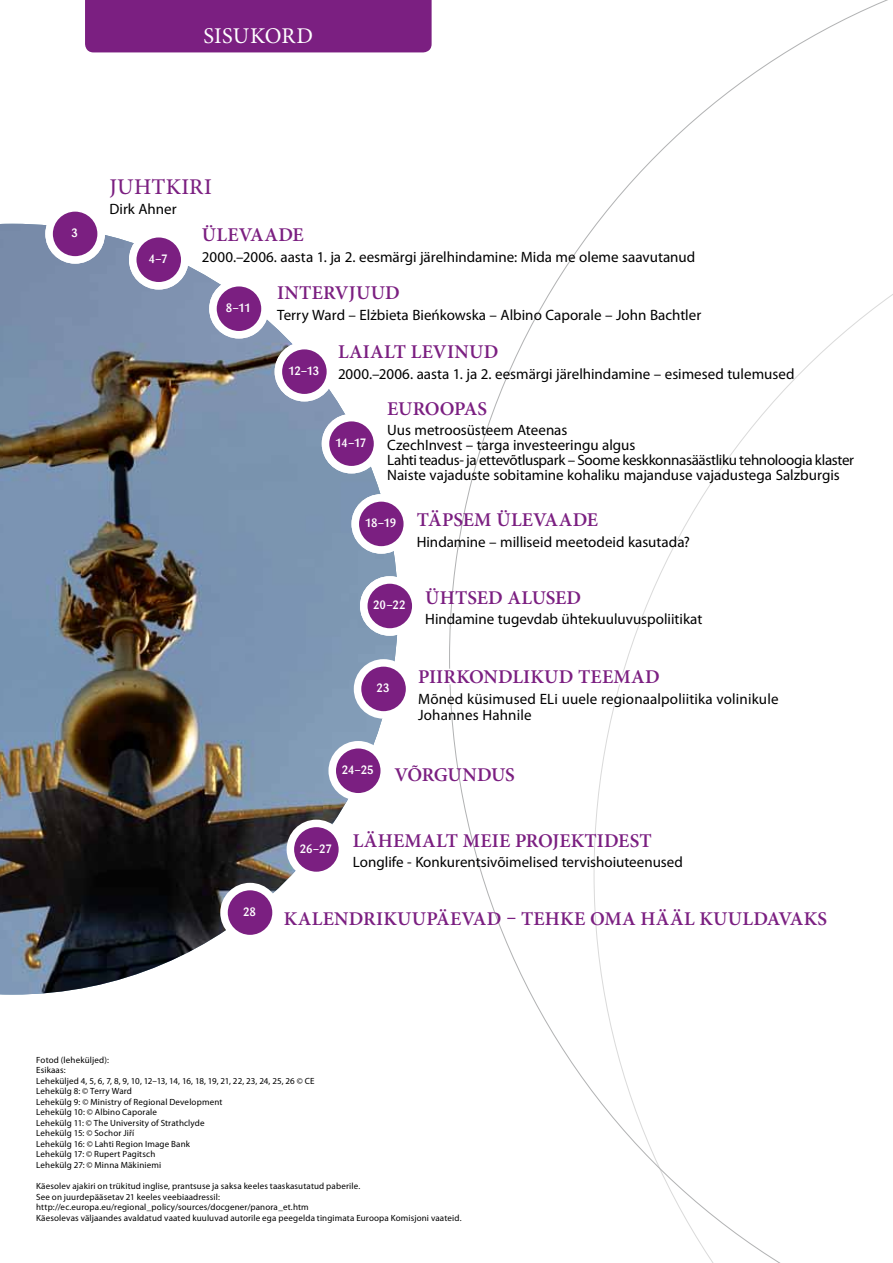
<style>
.page{position:relative;width:893px;height:1263px;background:#fff}
.page>*{position:absolute;margin:0;border:0;box-sizing:border-box;transform-origin:0 0}
.t1{font:22.5px "Minion Pro";letter-spacing:.005em;color:#fff}
.t2{font:500 22.5px "Minion Pro";letter-spacing:.01em;color:#7b1f81}
.t3{font:600 19.5px "Minion Pro";letter-spacing:.01em;color:#7b1f81}
.t4{font:600 19.5px "Minion Pro";letter-spacing:-.015em;color:#7b1f81}
.t5{font:600 19.5px "Minion Pro";letter-spacing:-.01em;color:#7b1f81}
.t6{font:15px/15px "Myriad Pro";color:#000}
.t7{font:500 12px "Barmeno";letter-spacing:-.025em;color:#fff}
.t8{font:9px/10.5px "Myriad Pro";letter-spacing:.02em;color:#000}
</style>
<div class="page">
<img style="left:0;top:224px;width:398px;height:770px">
<svg style="left:449px;top:0;width:444px;height:1263px"></svg>
<div style="left:85px;top:0;width:347px;height:52px;background:#7b1f81"></div>
<div style="left:224px;top:886px;width:52px;height:52px;background:#7b1f81;border-radius:50%"></div>
<div style="left:220px;top:883px;width:60px;height:59px;border:8px solid #fff;border-radius:50%"></div>
<div style="left:290px;top:823px;width:52px;height:52px;background:#7b1f81;border-radius:50%"></div>
<div style="left:287px;top:820px;width:59px;height:59px;border:8px solid #fff;border-radius:50%"></div>
<div style="left:278px;top:346px;width:52px;height:52px;background:#7b1f81;border-radius:50%"></div>
<div style="left:275px;top:342px;width:59px;height:59px;border:8px solid #fff;border-radius:50%"></div>
<div style="left:213px;top:283px;width:52px;height:52px;background:#7b1f81;border-radius:50%"></div>
<div style="left:209px;top:279px;width:60px;height:59px;border:8px solid #fff;border-radius:50%"></div>
<div style="left:133px;top:234px;width:52px;height:52px;background:#7b1f81;border-radius:50%"></div>
<div style="left:129px;top:230px;width:60px;height:59px;border:8px solid #fff;border-radius:50%"></div>
<div style="left:49px;top:208px;width:52px;height:52px;background:#7b1f81;border-radius:50%"></div>
<div style="left:45px;top:204px;width:60px;height:60px;border:8px solid #fff;border-radius:50%"></div>
<div style="left:364px;top:580px;width:52px;height:52px;background:#7b1f81;border-radius:50%"></div>
<div style="left:360px;top:576px;width:60px;height:60px;border:8px solid #fff;border-radius:50%"></div>
<div style="left:355px;top:498px;width:52px;height:52px;background:#7b1f81;border-radius:50%"></div>
<div style="left:351px;top:494px;width:60px;height:60px;border:8px solid #fff;border-radius:50%"></div>
<div style="left:358px;top:663px;width:52px;height:52px;background:#7b1f81;border-radius:50%"></div>
<div style="left:354px;top:659px;width:59px;height:60px;border:8px solid #fff;border-radius:50%"></div>
<div style="left:332px;top:745px;width:52px;height:52px;background:#7b1f81;border-radius:50%"></div>
<div style="left:328px;top:741px;width:60px;height:59px;border:8px solid #fff;border-radius:50%"></div>
<div style="left:325px;top:418px;width:53px;height:52px;background:#7b1f81;border-radius:50%"></div>
<div style="left:322px;top:414px;width:59px;height:59px;border:8px solid #fff;border-radius:50%"></div>
<svg style="left:449px;top:655px;width:213px;height:274px"></svg>
<h1 class="t1" style="left:203px;top:20px;width:111px">SISUKORD</h1>
<h3 class="t7" style="left:71px;top:226px;width:8px">3</h3>
<h1 class="t2" style="left:109px;top:171px;width:104px">JUHTKIRI</h1>
<h3 class="t6" style="left:109px;top:202px;width:69px">Dirk Ahner</h3>
<h3 class="t7" style="left:149px;top:252px;width:21px">4–7</h3>
<h2 class="t3" style="left:202px;top:221px;width:103px">ÜLEVAADE</h2>
<h3 class="t6" style="left:202px;top:249px;width:495px">2000.–2006. aasta 1. ja 2. eesmärgi järelhindamine: Mida me oleme saavutanud</h3>
<h3 class="t7" style="left:226px;top:301px;width:27px">8–11</h3>
<h3 class="t7" style="left:243px;top:904px;width:14px">28</h3>
<h2 class="t3" style="left:277px;top:279px;width:124px">INTERVJUUD</h2>
<h3 class="t6" style="left:277px;top:308px;width:425px">Terry Ward – Elżbieta Bieńkowska – Albino Caporale – John Bachtler</h3>
<h3 class="t7" style="left:288px;top:364px;width:32px">12–13</h3>
<h2 class="t3" style="left:338px;top:338px;width:162px">LAIALT LEVINUD</h2>
<h3 class="t6" style="left:338px;top:367px;width:458px">2000.–2006. aasta 1. ja 2. eesmärgi järelhindamine – esimesed tulemused</h3>
<h2 class="t5" style="left:387px;top:396px;width:101px">EUROOPAS</h2>
<h3 class="t6" style="left:387px;top:422px;width:468px">Uus metroosüsteem Ateenas<br>CzechInvest – targa investeeringu algus<br>Lahti teadus- ja ettevõtluspark – Soome keskkonnasäästliku tehnoloogia klaster Naiste vajaduste sobitamine kohaliku majanduse vajadustega Salzburgis</h3>
<h3 class="t7" style="left:336px;top:436px;width:32px">14–17</h3>
<h3 class="t7" style="left:365px;top:516px;width:33px">18–19</h3>
<h2 class="t3" style="left:417px;top:507px;width:183px">TÄPSEM ÜLEVAADE</h2>
<h3 class="t6" style="left:417px;top:535px;width:275px">Hindamine – milliseid meetodeid kasutada?</h3>
<h3 class="t7" style="left:373px;top:598px;width:34px">20–22</h3>
<h3 class="t7" style="left:383px;top:598px;width:14px">20</h3>
<h2 class="t3" style="left:425px;top:584px;width:157px">ÜHTSED ALUSED</h2>
<h3 class="t6" style="left:425px;top:612px;width:279px">Hindamine tugevdab ühtekuuluvuspoliitikat</h3>
<h3 class="t7" style="left:377px;top:681px;width:14px">23</h3>
<h2 class="t3" style="left:418px;top:663px;width:243px">PIIRKONDLIKUD TEEMAD</h2>
<h3 class="t6" style="left:418px;top:691px;width:362px;line-height:16.5px">Mõned küsimused ELi uuele regionaalpoliitika volinikule<br>Johannes Hahnile</h3>
<h2 class="t4" style="left:342px;top:761px;width:175px"><sup>24–25</sup> VÕRGUNDUS</h2>
<h2 class="t3" style="left:353px;top:827px;width:300px">LÄHEMALT MEIE PROJEKTIDEST</h2>
<h3 class="t6" style="left:353px;top:855px;width:332px">Longlife - Konkurentsivõimelised tervishoiuteenused</h3>
<h2 class="t3" style="left:284px;top:905px;width:545px">KALENDRIKUUPÄEVAD – TEHKE OMA HÄÄL KUULDAVAKS</h2>
<h3 class="t7" style="left:300px;top:841px;width:34px">26–27</h3>
<p class="t8" style="left:36px;top:1055px;width:280px">Fotod (leheküljed):<br>Esikaas:<br>Leheküljed 4, 5, 6, 7, 8, 9, 10, 12–13, 14, 16, 18, 19, 21, 22, 23, 24, 25, 26 © CE Lehekülg 8: © Terry Ward<br>Lehekülg 9: © Ministry of Regional Development<br>Lehekülg 10: © Albino Caporale<br>Lehekülg 11: © The University of Strathclyde<br>Lehekülg 15: © Sochor Jiří<br>Lehekülg 16: © Lahti Region Image Bank<br>Lehekülg 17: © Rupert Pagitsch<br>Lehekülg 27: © Minna Mäkiniemi</p>
<p class="t8" style="left:36px;top:1181px;width:427px">Käesolev ajakiri on trükitud inglise, prantsuse ja saksa keeles taaskasutatud paberile.<br>See on juurdepääsetav 21 keeles veebiaadressil: http://ec.europa.eu/regional_policy/sources/docgener/panora_et.htm<br>Käesolevas väljaandes avaldatud vaated kuuluvad autorile ega peegelda tingimata Euroopa Komisjoni vaateid.</p>
</div>
